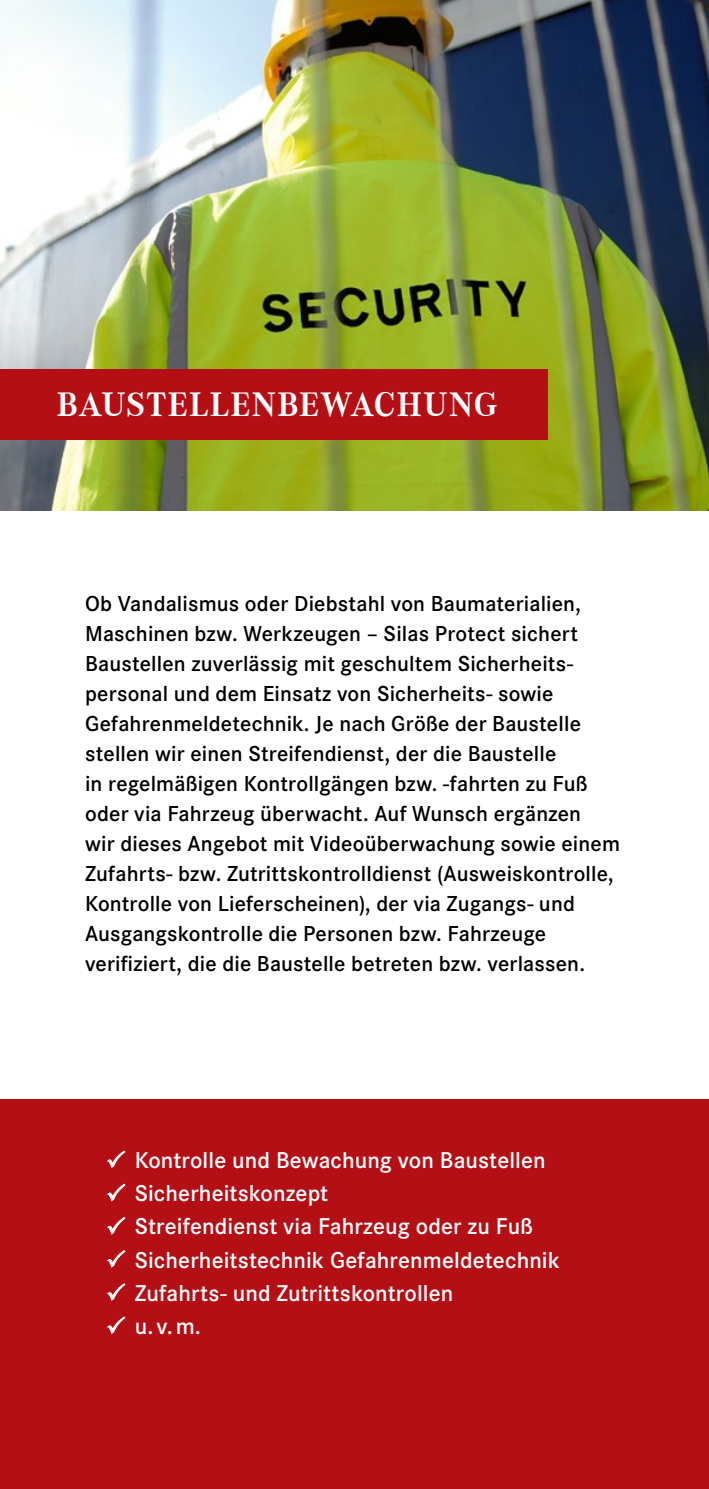
<style>
.page{position:relative;width:709px;height:1489px;background:#fff}
.page>*{position:absolute;margin:0;border:0;box-sizing:border-box;transform-origin:0 0}
.t1{font:700 35px "Corporate A";letter-spacing:.025em;color:#fff}
.t2{font:600 23.75px/33.2px "Corporate S";letter-spacing:.005em;color:#fff}
.t3{font:600 22.5px/30px "Corporate S";letter-spacing:.005em;color:#000}
</style>
<div class="page">
<div style="left:0;top:1098px;width:709px;height:390px;background:#b50f16"></div>
<img style="left:0;top:0;width:709px;height:510px">
<div style="left:0;top:369px;width:547px;height:70px;background:#b50f16"></div>
<h1 class="t1" style="left:57px;top:381px;width:442px">BAUSTELLENBEWACHUNG</h1>
<p class="t3" style="left:85px;top:587px;width:536px">Ob Vandalismus oder Diebstahl von Baumaterialien, Maschinen bzw. Werkzeugen – Silas Protect sichert Baustellen zuverlässig mit geschultem Sicherheits&shy;personal und dem Einsatz von Sicherheits- sowie Gefahrenmeldetechnik. Je nach Größe der Baustelle stellen wir einen Streifendienst, der die Baustelle<br>in regelmäßigen Kontrollgängen bzw. -fahrten zu Fuß oder via Fahrzeug überwacht. Auf Wunsch ergänzen<br>wir dieses Angebot mit Videoüberwachung sowie einem Zufahrts- bzw. Zutrittskontrolldienst (Ausweiskontrolle, Kontrolle von Lieferscheinen), der via Zugangs- und Ausgangskontrolle die Personen bzw. Fahrzeuge verifiziert, die die Baustelle betreten bzw. verlassen.</p>
<p class="t2" style="left:135px;top:1142px;width:426px">Kontrolle und Bewachung von Baustellen<br>Sicherheitskonzept<br>Streifendienst via Fahrzeug oder zu Fuß<br>Sicherheitstechnik Gefahrenmeldetechnik<br>Zufahrts- und Zutrittskontrollen<br>u. v. m.</p>
</div>
